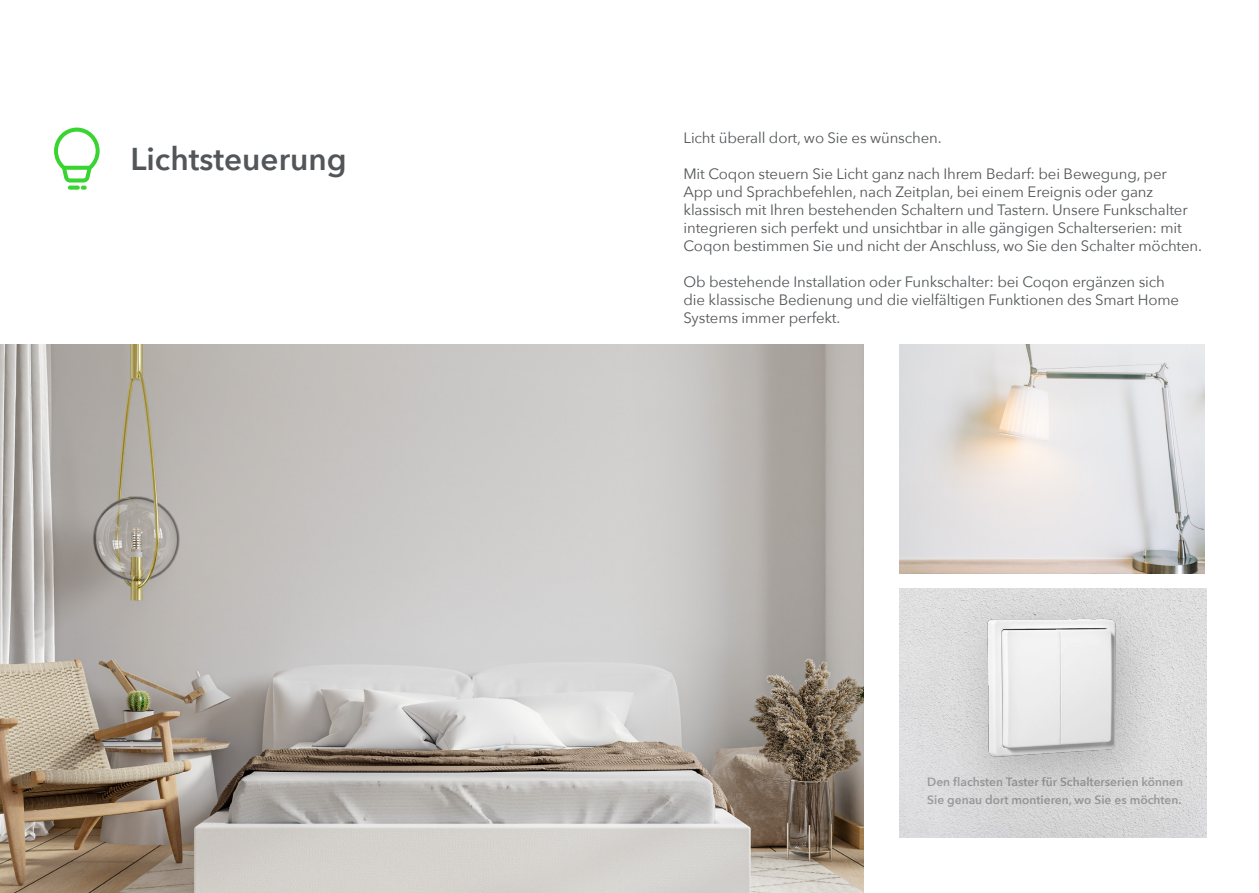
<style>
.page{position:relative;width:1259px;height:893px;background:#fff}
.page>*{position:absolute;margin:0;border:0;box-sizing:border-box;transform-origin:0 0}
.t1{font:600 31.5px "Avenir Next";color:#535659}
.t2{font:15px/18px "Avenir Next";letter-spacing:-.01em;color:#535659}
.t3{font:600 12px/18px "Avenir Next";color:#535659}
</style>
<div class="page">
<img style="left:0;top:344px;width:863px;height:549px">
<svg style="left:54px;top:128px;width:46px;height:62px"></svg>
<img style="left:899px;top:344px;width:306px;height:229px">
<img style="left:899px;top:589px;width:307px;height:249px">
<div style="left:948px;top:584px;width:221px;height:231px;background:#231f20;opacity:.24"></div>
<img style="left:960px;top:595px;width:185px;height:179px">
<p class="t1" style="left:130px;top:132px;width:218px">Lichtsteuerung</p>
<p class="t2" style="left:683px;top:128px;width:260px">Licht überall dort, wo Sie es wünschen.</p>
<p class="t2" style="left:683px;top:164px;width:485px">Mit Coqon steuern Sie Licht ganz nach Ihrem Bedarf: bei Bewegung, per</p>
<p class="t2" style="left:683px;top:182px;width:520px">App und Sprachbefehlen, nach Zeitplan, bei einem Ereignis oder ganz klassisch mit Ihren bestehenden Schaltern und Tastern. Unsere Funkschalter integrieren sich perfekt und unsichtbar in alle gängigen Schalterserien: mit Coqon bestimmen Sie und nicht der Anschluss, wo Sie den Schalter möchten.</p>
<p class="t2" style="left:683px;top:272px;width:497px">Ob bestehende Installation oder Funkschalter: bei Coqon ergänzen sich die klassische Bedienung und die vielfältigen Funktionen des Smart Home<br>Systems immer perfekt.</p>
<p class="t3" style="left:927px;top:773px;width:257px">Den flachsten Taster für Schalterserien können<br>Sie genau dort montieren, wo Sie es möchten.</p>
</div>
